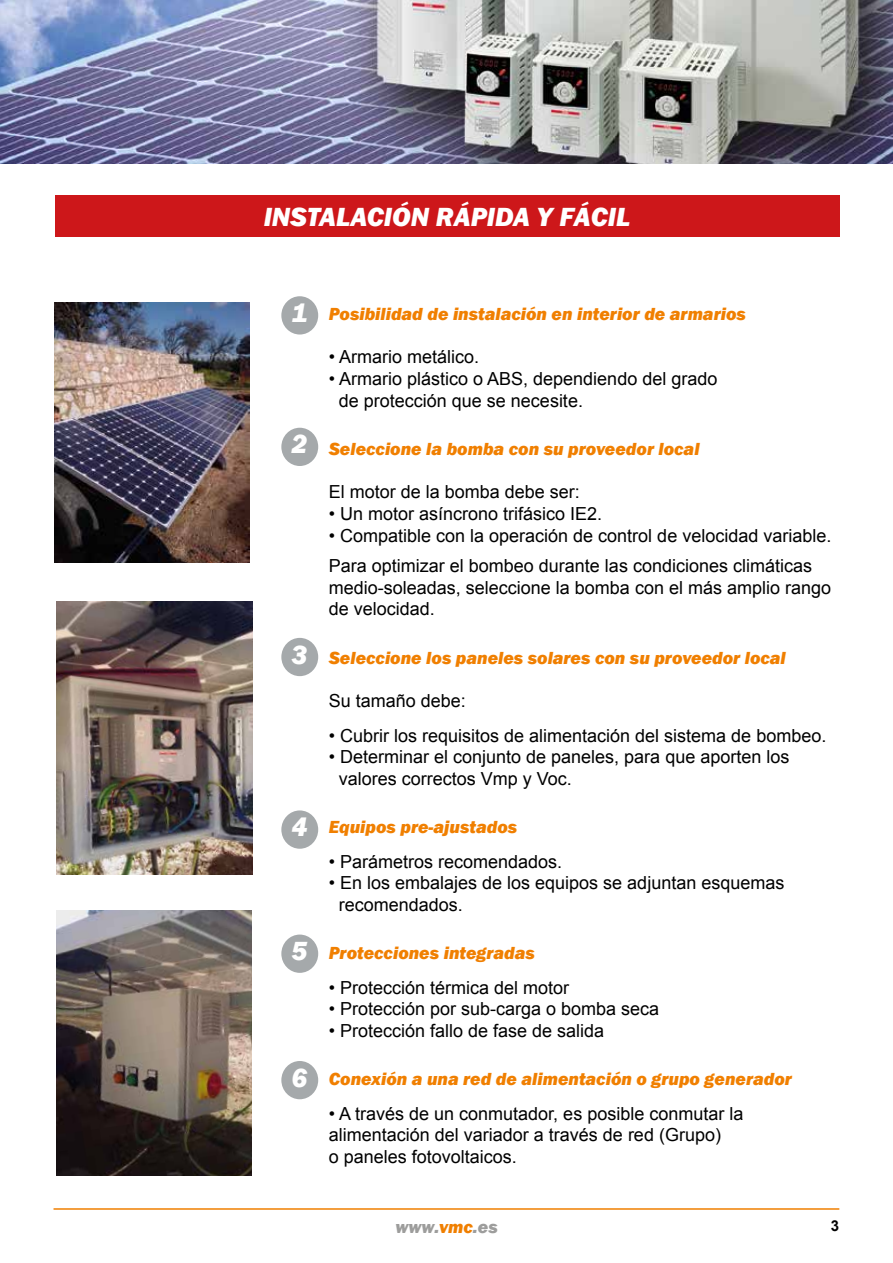
<style>
.page{position:relative;width:893px;height:1263px;background:#fff}
.page>*{position:absolute;margin:0;border:0;box-sizing:border-box;transform-origin:0 0}
.t1{font:italic 800 27px "Franklin Gothic";color:#fff}
.t2{font:18px/21.6px "Arial";color:#000}
.t3{font:italic 800 18px "Franklin Gothic";color:#f07f00}
.t4{font:italic 800 18px "Franklin Gothic";color:#9d9d9c}
.t5{font:700 15px "Arial";color:#000}
.s1{color:#f07f00}
</style>
<div class="page">
<img style="left:0;top:0;width:893px;height:163px">
<hr style="left:54px;top:1208px;width:785px;height:2px;background:#f07f00">
<div style="left:281px;top:296px;width:37px;height:38px;background:#a5a9ab;border-radius:50%"></div>
<div style="left:281px;top:428px;width:37px;height:38px;background:#a5a9ab;border-radius:50%"></div>
<div style="left:281px;top:638px;width:37px;height:38px;background:#a5a9ab;border-radius:50%"></div>
<div style="left:281px;top:810px;width:37px;height:39px;background:#a5a9ab;border-radius:50%"></div>
<div style="left:281px;top:934px;width:37px;height:39px;background:#a5a9ab;border-radius:50%"></div>
<div style="left:281px;top:1061px;width:37px;height:38px;background:#a5a9ab;border-radius:50%"></div>
<img style="left:56px;top:911px;width:195px;height:265px">
<img style="left:55px;top:303px;width:194px;height:259px">
<img style="left:56px;top:601px;width:196px;height:274px">
<div style="left:55px;top:196px;width:785px;height:41px;background:#cd171a"></div>
<h1 class="t1" style="left:264px;top:199px;width:368px">INSTALACIÓN RÁPIDA Y FÁCIL</h1>
<h1 class="t1" style="left:292px;top:295px;width:17px">1</h1>
<h1 class="t1" style="left:292px;top:427px;width:17px">2</h1>
<h1 class="t1" style="left:292px;top:637px;width:17px">3</h1>
<h1 class="t1" style="left:292px;top:809px;width:17px">4</h1>
<h1 class="t1" style="left:292px;top:933px;width:17px">5</h1>
<h1 class="t1" style="left:292px;top:1060px;width:17px">6</h1>
<p class="t3" style="left:329px;top:302px;width:418px">Posibilidad de instalación en interior de armarios</p>
<p class="t2" style="left:329px;top:346px;width:152px">• Armario metálico.</p>
<p class="t2" style="left:339px;top:368px;width:380px;text-indent:-10px">• Armario plástico o ABS, dependiendo del grado de protección que se necesite.</p>
<p class="t3" style="left:329px;top:437px;width:372px">Seleccione la bomba con su proveedor local</p>
<p class="t2" style="left:329px;top:481px;width:253px">El motor de la bomba debe ser:</p>
<p class="t2" style="left:329px;top:503px;width:275px">• Un motor asíncrono trifásico IE2.</p>
<p class="t2" style="left:329px;top:520px;width:504px;line-height:30.6px">• Compatible con la operación de control de velocidad variable.<br>Para optimizar el bombeo durante las condiciones climáticas</p>
<p class="t2" style="left:329px;top:577px;width:504px">medio-soleadas, seleccione la bomba con el más amplio rango de velocidad.</p>
<p class="t3" style="left:329px;top:646px;width:458px">Seleccione los paneles solares con su proveedor local</p>
<p class="t2" style="left:329px;top:690px;width:139px">Su tamaño debe:</p>
<p class="t2" style="left:329px;top:724px;width:499px">• Cubrir los requisitos de alimentación del sistema de bombeo.</p>
<p class="t2" style="left:339px;top:746px;width:452px;text-indent:-10px">• Determinar el conjunto de paneles, para que aporten los valores correctos Vmp y Voc.</p>
<p class="t3" style="left:329px;top:815px;width:190px">Equipos pre-ajustados</p>
<p class="t2" style="left:329px;top:850px;width:235px">• Parámetros recomendados.</p>
<p class="t2" style="left:339px;top:872px;width:447px;text-indent:-10px">• En los embalajes de los equipos se adjuntan esquemas recomendados.</p>
<p class="t3" style="left:329px;top:941px;width:208px">Protecciones integradas</p>
<p class="t2" style="left:329px;top:976px;width:242px">• Protección térmica del motor</p>
<p class="t2" style="left:329px;top:998px;width:332px">• Protección por sub-carga o bomba seca</p>
<p class="t2" style="left:329px;top:1020px;width:277px">• Protección fallo de fase de salida</p>
<p class="t3" style="left:329px;top:1067px;width:464px">Conexión a una red de alimentación o grupo generador</p>
<p class="t2" style="left:329px;top:1102px;width:416px">• A través de un conmutador, es posible conmutar la alimentación del variador a través de red (Grupo)<br>o paneles fotovoltaicos.</p>
<p class="t4" style="left:395px;top:1215px;width:104px">www.<span class="s1">vmc</span>.es</p>
<p class="t5" style="left:831px;top:1216px;width:10px">3</p>
</div>
